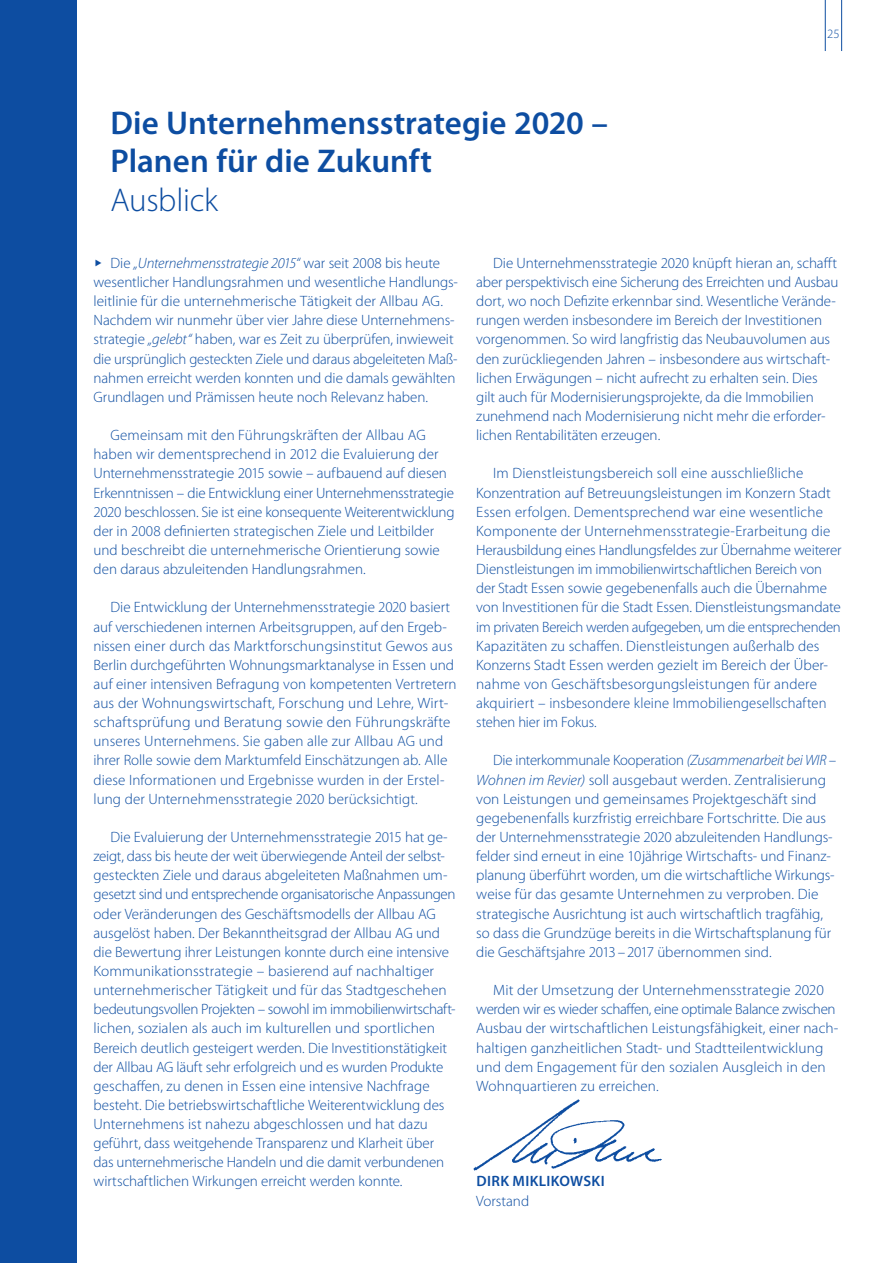
<style>
.page{position:relative;width:893px;height:1263px;background:#fff}
.page>*{position:absolute;margin:0;border:0;box-sizing:border-box;transform-origin:0 0}
.t1{font:600 33px/38.2px "Myriad Pro";color:#0d4da1}
.t2{font:300 33px "Myriad Pro";letter-spacing:-.01em;color:#0d4da1}
.FLIESSTEXT_BLAU_LIGH{font:300 15px/19.2px "Myriad Pro";color:#0d4da1}
.FLIESSTEXT_BLAU_LIGH-2{font:600 15px "Myriad Pro";letter-spacing:.025em;color:#0d4da1}
.t3{font:300 12.75px "Myriad Pro";color:#0d4da1}
.s1{font-style:italic}
</style>
<div class="page">
<hr style="left:841px;top:0;width:1px;height:51px;background:#0d4da1">
<hr style="left:825px;top:0;width:1px;height:51px;background:#0d4da1">
<div style="left:0;top:0;width:77px;height:1263px;background:#0d4da1"></div>
<img style="left:473px;top:1099px;width:189px;height:72px">
<p class="t1" style="left:111px;top:103px;width:499px">Die Unternehmensstrategie 2020 –<br>Planen für die Zukunft</p>
<p class="t2" style="left:111px;top:180px;width:109px">Ausblick</p>
<p class="t3" style="left:827px;top:26px;width:14px">25</p>
<p class="FLIESSTEXT_BLAU_LIGH" style="left:94px;top:253px;width:366px">◆ Die <span class="s1">„Unternehmensstrategie 2015“</span> war seit 2008 bis heute wesentlicher Handlungsrahmen und wesentliche Handlungs&shy;leitlinie für die unternehmerische Tätigkeit der Allbau AG.<br>Nachdem wir nunmehr über vier Jahre diese Unternehmens&shy;strategie <span class="s1">„gelebt“</span> haben, war es Zeit zu überprüfen, inwieweit die ursprünglich gesteckten Ziele und daraus abgeleiteten Maß&shy;nahmen erreicht werden konnten und die damals gewählten Grundlagen und Prämissen heute noch Relevanz haben.</p>
<p class="FLIESSTEXT_BLAU_LIGH" style="left:94px;top:425px;width:362px;text-indent:17px">Gemeinsam mit den Führungskräften der Allbau AG haben wir dementsprechend in 2012 die Evaluierung der Unternehmensstrategie 2015 sowie – aufbauend auf diesen Erkenntnissen – die Entwicklung einer Unternehmensstrategie 2020 beschlossen. Sie ist eine konsequente Weiterentwicklung der in 2008 definierten strategischen Ziele und Leitbilder und beschreibt die unternehmerische Orientierung sowie den daraus abzuleitenden Handlungsrahmen.</p>
<p class="FLIESSTEXT_BLAU_LIGH" style="left:94px;top:598px;width:365px;text-indent:17px">Die Entwicklung der Unternehmensstrategie 2020 basiert auf verschiedenen internen Arbeitsgruppen, auf den Ergeb&shy;nissen einer durch das Marktforschungsinstitut Gewos aus Berlin durchgeführten Wohnungsmarktanalyse in Essen und auf einer intensiven Befragung von kompetenten Vertretern aus der Wohnungswirtschaft, Forschung und Lehre, Wirt&shy;schaftsprüfung und Beratung sowie den Führungskräfte unseres Unternehmens. Sie gaben alle zur Allbau AG und ihrer Rolle sowie dem Marktumfeld Einschätzungen ab. Alle diese Informationen und Ergebnisse wurden in der Erstel&shy;lung der Unternehmensstrategie 2020 berücksichtigt.</p>
<p class="FLIESSTEXT_BLAU_LIGH" style="left:94px;top:827px;width:364px;text-indent:17px">Die Evaluierung der Unternehmensstrategie 2015 hat ge&shy;zeigt, dass bis heute der weit überwiegende Anteil der selbst&shy;gesteckten Ziele und daraus abgeleiteten Maßnahmen um&shy;gesetzt sind und entsprechende organisatorische Anpassungen oder Veränderungen des Geschäftsmodells der Allbau AG ausgelöst haben. Der Bekanntheitsgrad der Allbau AG und die Bewertung ihrer Leistungen konnte durch eine intensive Kommunikationsstrategie – basierend auf nachhaltiger unternehmerischer Tätigkeit und für das Stadtgeschehen bedeutungsvollen Projekten – sowohl im immobilienwirtschaft&shy;lichen, sozialen als auch im kulturellen und sportlichen Bereich deutlich gesteigert werden. Die Investitionstätigkeit der Allbau AG läuft sehr erfolgreich und es wurden Produkte geschaffen, zu denen in Essen eine intensive Nachfrage besteht. Die betriebswirtschaftliche Weiterentwicklung des Unternehmens ist nahezu abgeschlossen und hat dazu geführt, dass weitgehende Transparenz und Klarheit über das unternehmerische Handeln und die damit verbundenen wirtschaftlichen Wirkungen erreicht werden konnte.</p>
<p class="FLIESSTEXT_BLAU_LIGH" style="left:476px;top:253px;width:364px;text-indent:17px">Die Unternehmensstrategie 2020 knüpft hieran an, schafft aber perspektivisch eine Sicherung des Erreichten und Ausbau dort, wo noch Defizite erkennbar sind. Wesentliche Verände&shy;rungen werden insbesondere im Bereich der Investitionen vorgenommen. So wird langfristig das Neubauvolumen aus den zurückliegenden Jahren – insbesondere aus wirtschaft&shy;lichen Erwägungen – nicht aufrecht zu erhalten sein. Dies gilt auch für Modernisierungsprojekte, da die Immobilien zunehmend nach Modernisierung nicht mehr die erforder&shy;lichen Rentabilitäten erzeugen.</p>
<p class="FLIESSTEXT_BLAU_LIGH" style="left:476px;top:464px;width:367px;text-indent:17px">Im Dienstleistungsbereich soll eine ausschließliche Konzentration auf Betreuungsleistungen im Konzern Stadt Essen erfolgen. Dementsprechend war eine wesentliche Komponente der Unternehmensstrategie-Erarbeitung die Herausbildung eines Handlungsfeldes zur Übernahme weiterer Dienstleistungen im immobilienwirtschaftlichen Bereich von der Stadt Essen sowie gegebenenfalls auch die Übernahme von Investitionen für die Stadt Essen. Dienstleistungsmandate im privaten Bereich werden aufgegeben, um die entsprechenden Kapazitäten zu schaffen. Dienstleistungen außerhalb des Konzerns Stadt Essen werden gezielt im Bereich der Über&shy;nahme von Geschäftsbesorgungsleistungen für andere akquiriert – insbesondere kleine Immobiliengesellschaften stehen hier im Fokus.</p>
<p class="FLIESSTEXT_BLAU_LIGH" style="left:476px;top:751px;width:361px;text-indent:17px">Die interkommunale Kooperation <span class="s1">(Zusammenarbeit bei WIR – Wohnen im Revier)</span> soll ausgebaut werden. Zentralisierung von Leistungen und gemeinsames Projektgeschäft sind gegebenenfalls kurzfristig erreichbare Fortschritte. Die aus der Unternehmensstrategie 2020 abzuleitenden Handlungs&shy;felder sind erneut in eine 10jährige Wirtschafts- und Finanz&shy;planung überführt worden, um die wirtschaftliche Wirkungs&shy;weise für das gesamte Unternehmen zu verproben. Die strategische Ausrichtung ist auch wirtschaftlich tragfähig, so dass die Grundzüge bereits in die Wirtschaftsplanung für die Geschäftsjahre 2013– 2017 übernommen sind.</p>
<p class="FLIESSTEXT_BLAU_LIGH" style="left:476px;top:980px;width:364px;text-indent:17px">Mit der Umsetzung der Unternehmensstrategie 2020 werden wir es wieder schaffen, eine optimale Balance zwischen Ausbau der wirtschaftlichen Leistungsfähigkeit, einer nach&shy;haltigen ganzheitlichen Stadt- und Stadtteilentwicklung und dem Engagement für den sozialen Ausgleich in den Wohnquartieren zu erreichen.</p>
<p class="FLIESSTEXT_BLAU_LIGH-2" style="left:476px;top:1172px;width:130px">DIRK MIKLIKOWSKI</p>
<p class="FLIESSTEXT_BLAU_LIGH" style="left:476px;top:1191px;width:54px">Vorstand</p>
</div>
